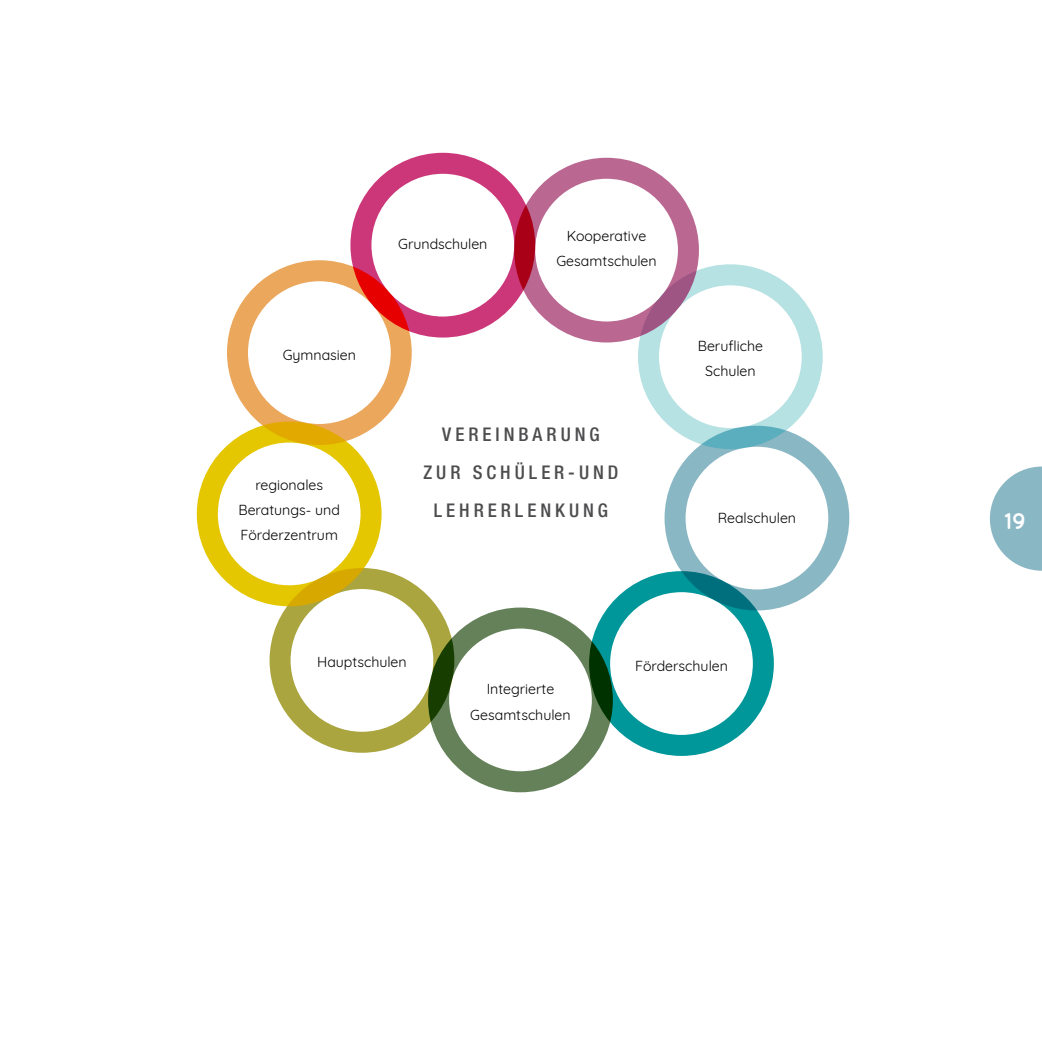
<style>
.page{position:relative;width:1042px;height:1042px;background:#fff}
.page>*{position:absolute;margin:0;border:0;box-sizing:border-box;transform-origin:0 0}
.t1{font:700 22.75px "Quicksand";color:#fff}
.H1_Infografik_02{font:500 condensed 18.9px "Helvetica Neue LT Std";letter-spacing:.21em;color:#4d4d4f}
.t2{font:14.17px/25.2px "Quicksand";color:#000;text-align:center}
</style>
<div class="page">
<svg style="left:990px;top:466px;width:52px;height:105px"></svg>
<div style="left:428px;top:607px;width:185px;height:185px;border:21px solid #648159;border-radius:50%"></div>
<img style="left:196px;top:153px;width:653px;height:600px">
<p class="t2" style="left:398px;top:230px;width:91px">Grundschulen</p>
<p class="t2" style="left:556px;top:222px;width:102px">Kooperative<br>Gesamtschulen</p>
<p class="t2" style="left:283px;top:341px;width:75px">Gymnasien</p>
<p class="t2" style="left:698px;top:332px;width:67px">Berufliche<br>Schulen</p>
<p class="t2" style="left:238px;top:470px;width:103px">regionales<br>Beratungs- und<br>Förderzentrum</p>
<h1 class="H1_Infografik_02" style="left:442px;top:423px;width:159px">VEREINBARUNG</h1>
<h1 class="H1_Infografik_02" style="left:423px;top:461px;width:196px">ZUR SCHÜLER-UND</h1>
<h1 class="H1_Infografik_02" style="left:434px;top:499px;width:176px">LEHRERLENKUNG</h1>
<p class="t2" style="left:718px;top:504px;width:80px">Realschulen</p>
<p class="t2" style="left:317px;top:648px;width:91px">Hauptschulen</p>
<p class="t2" style="left:635px;top:651px;width:94px">Förderschulen</p>
<p class="t2" style="left:470px;top:675px;width:102px">Integrierte<br>Gesamtschulen</p>
<h1 class="t1" style="left:1004px;top:508px;width:24px">19</h1>
</div>
